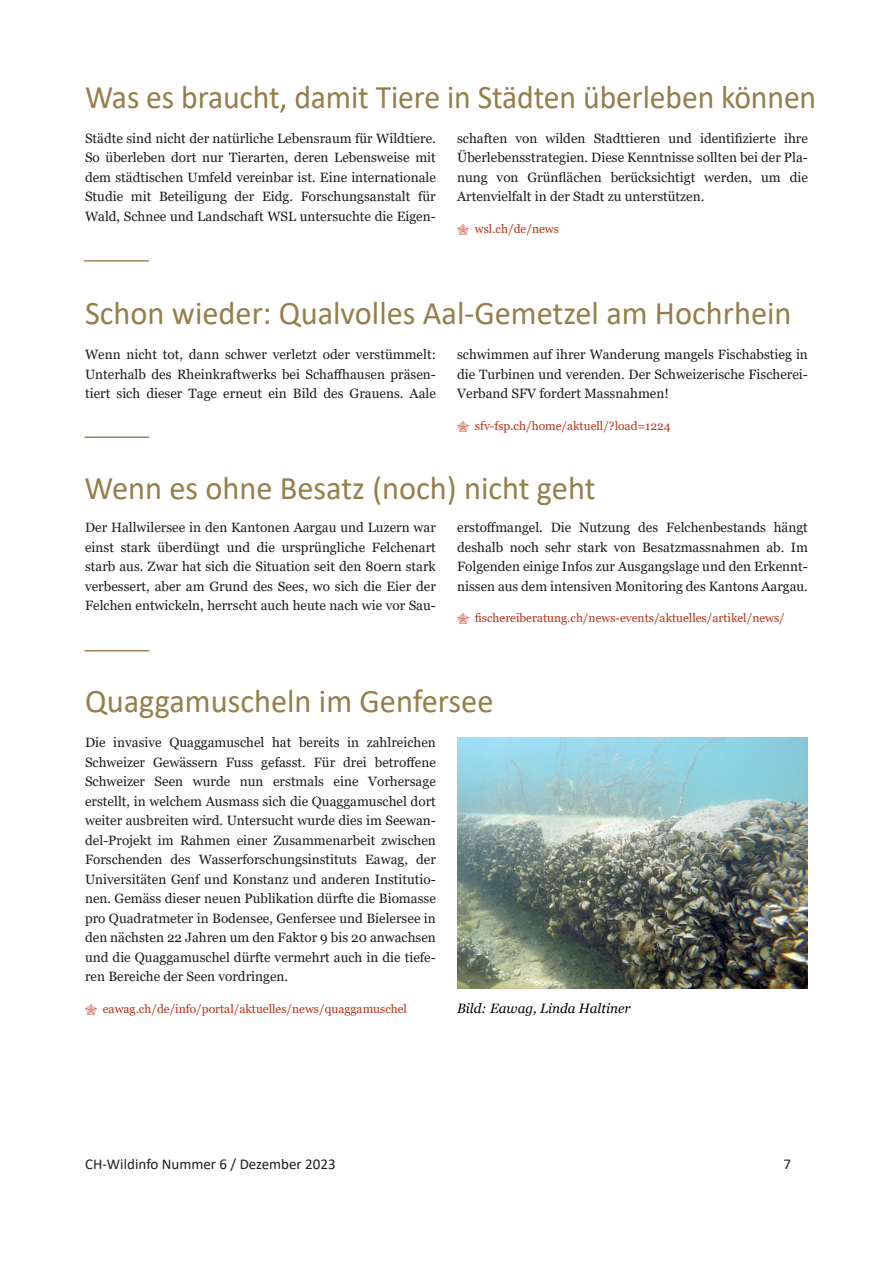
<style>
.page{position:relative;width:893px;height:1263px;background:#fff}
.page>*{position:absolute;margin:0;border:0;box-sizing:border-box;transform-origin:0 0}
.t1{font:33px "Calibri";color:#957e4a}
.t2{font:33px "Calibri";color:#957e4a;scale:.96 1}
.t3{font:15px "Calibri";color:#1d1d1b}
.t4{font:13.5px/19.5px "Georgia";color:#1d1d1b;text-align:justify}
.t5{font:italic 13.5px "Georgia";color:#000}
.t6{font:12px "Georgia";color:#b83318}
</style>
<div class="page">
<hr style="left:85px;top:260px;width:63px;height:2px;background:#957e4a">
<hr style="left:85px;top:437px;width:64px;height:1px;background:#957e4a">
<hr style="left:85px;top:650px;width:64px;height:1px;background:#957e4a">
<img style="left:457px;top:737px;width:351px;height:251px">
<h1 class="t2" style="left:85px;top:83px;width:763px">Was es braucht, damit Tiere in Städten überleben können</h1>
<p class="t4" style="left:85px;top:129px;width:352px">Städte sind nicht der natürliche Lebensraum für Wildtiere.<br>So überleben dort nur Tierarten, deren Lebensweise mit dem städtischen Umfeld vereinbar ist. Eine internationale Studie mit Beteiligung der Eidg. Forschungsanstalt für Wald, Schnee und Landschaft WSL untersuchte die Eigen-</p>
<p class="t4" style="left:457px;top:129px;width:352px">schaften von wilden Stadttieren und identifizierte ihre Überlebensstrategien. Diese Kenntnisse sollten bei der Pla&shy;nung von Grünflächen berücksichtigt werden, um die Artenvielfalt in der Stadt zu unterstützen.</p>
<p class="t6" style="left:475px;top:224px;width:85px">wsl.ch/de/news</p>
<h1 class="t1" style="left:85px;top:299px;width:708px">Schon wieder: Qualvolles Aal-Gemetzel am Hochrhein</h1>
<p class="t4" style="left:85px;top:346px;width:352px">Wenn nicht tot, dann schwer verletzt oder verstümmelt:<br>Unterhalb des Rheinkraftwerks bei Schaffhausen präsen&shy;tiert sich dieser Tage erneut ein Bild des Grauens. Aale</p>
<p class="t4" style="left:457px;top:346px;width:352px">schwimmen auf ihrer Wanderung mangels Fischabstieg in die Turbinen und verenden. Der Schweizerische Fischerei-Verband SFV fordert Massnahmen!</p>
<p class="t6" style="left:475px;top:421px;width:197px">sfv-fsp.ch/home/aktuell/?load=1224</p>
<h1 class="t1" style="left:85px;top:474px;width:512px">Wenn es ohne Besatz (noch) nicht geht</h1>
<p class="t4" style="left:85px;top:519px;width:352px">Der Hallwilersee in den Kantonen Aargau und Luzern war einst stark überdüngt und die ursprüngliche Felchenart starb aus. Zwar hat sich die Situation seit den 80ern stark verbessert, aber am Grund des Sees, wo sich die Eier der Felchen entwickeln, herrscht auch heute nach wie vor Sau-</p>
<p class="t4" style="left:457px;top:519px;width:352px">erstoffmangel. Die Nutzung des Felchenbestands hängt deshalb noch sehr stark von Besatzmassnahmen ab. Im Folgenden einige Infos zur Ausgangslage und den Erkennt&shy;nissen aus dem intensiven Monitoring des Kantons Aargau.</p>
<p class="t6" style="left:475px;top:613px;width:311px">fischereiberatung.ch/news-events/aktuelles/artikel/news/</p>
<h1 class="t1" style="left:85px;top:687px;width:410px">Quaggamuscheln im Genfersee</h1>
<p class="t4" style="left:85px;top:734px;width:352px">Die invasive Quaggamuschel hat bereits in zahlreichen Schweizer Gewässern Fuss gefasst. Für drei betroffene Schweizer Seen wurde nun erstmals eine Vorhersage erstellt, in welchem Ausmass sich die Quaggamuschel dort weiter ausbreiten wird. Untersucht wurde dies im Seewan&shy;del-Projekt im Rahmen einer Zusammenarbeit zwischen Forschenden des Wasserforschungsinstituts Eawag, der Universitäten Genf und Konstanz und anderen Institutio&shy;nen. Gemäss dieser neuen Publikation dürfte die Biomasse pro Quadratmeter in Bodensee, Genfersee und Bielersee in den nächsten 22 Jahren um den Faktor 9 bis 20 anwachsen und die Quaggamuschel dürfte vermehrt auch in die tiefe&shy;ren Bereiche der Seen vordringen.</p>
<p class="t6" style="left:103px;top:1004px;width:306px">eawag.ch/de/info/portal/aktuelles/news/quaggamuschel</p>
<p class="t5" style="left:457px;top:1002px;width:175px">Bild: Eawag, Linda Haltiner</p>
<p class="t3" style="left:85px;top:1157px;width:252px">CH-Wildinfo Nummer 6 / Dezember 2023</p>
<p class="t3" style="left:784px;top:1157px;width:9px">7</p>
</div>
